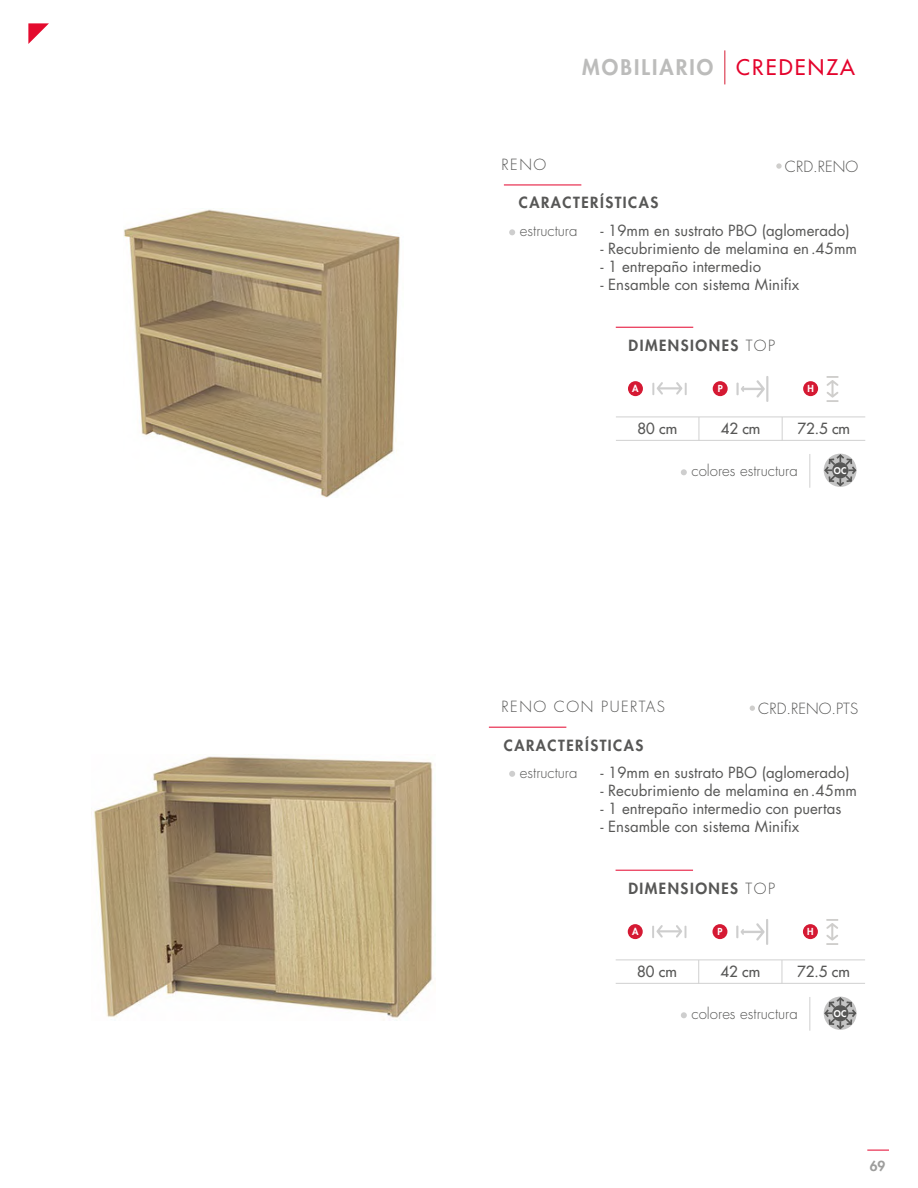
<style>
.page{position:relative;width:918px;height:1188px;background:#fff}
.page>*{position:absolute;margin:0;border:0;box-sizing:border-box;transform-origin:0 0}
.t1{font:800 21px "Futura Std";letter-spacing:.1em;color:#bcbcbb}
.t2{font:15px "Futura Std";color:#575756}
.t3{font:300 15px "Futura Std";color:#575756}
.t4{font:800 15px "Futura Std";letter-spacing:.1em;color:#575756}
.t5{font:500 15px "Futura Std";color:#575756}
.t6{font:300 15px "Futura Std";letter-spacing:.1em;color:#575756}
.t7{font:800 13.5px "Futura Std";color:#9d9d9c}
.t8{font:800 9.45px "Futura Std";color:#fff}
.t9{font:800 9px "Futura Std";color:#fff}
.s1{font-weight:500;color:#e4032c}
.s2{font-weight:300}
</style>
<div class="page">
<svg style="left:509px;top:771px;width:6px;height:6px"></svg>
<hr style="left:724px;top:50px;width:1px;height:34px;background:#d61c34">
<hr style="left:489px;top:727px;width:77px;height:1px;background:#e4032c">
<svg style="left:681px;top:1012px;width:6px;height:6px"></svg>
<svg style="left:824px;top:997px;width:33px;height:33px"></svg>
<svg style="left:824px;top:997px;width:32px;height:32px"></svg>
<hr style="left:810px;top:997px;width:1px;height:34px;background:#d0d0d0">
<hr style="left:616px;top:870px;width:77px;height:1px;background:#e4032c">
<hr style="left:616px;top:960px;width:249px;height:1px;background:#d0d0d0">
<hr style="left:616px;top:983px;width:249px;height:1px;background:#d0d0d0">
<svg style="left:698px;top:961px;width:1px;height:22px"></svg>
<svg style="left:782px;top:960px;width:1px;height:23px"></svg>
<div style="left:712px;top:924px;width:15px;height:15px;background:#d51933;border-radius:50%"></div>
<hr style="left:766px;top:919px;width:2px;height:26px;background:#cecece">
<svg style="left:736px;top:923px;width:29px;height:18px"></svg>
<div style="left:628px;top:924px;width:15px;height:15px;background:#d51933;border-radius:50%"></div>
<svg style="left:652px;top:925px;width:34px;height:13px"></svg>
<div style="left:803px;top:924px;width:15px;height:15px;background:#d51933;border-radius:50%"></div>
<svg style="left:826px;top:919px;width:12px;height:26px"></svg>
<svg style="left:750px;top:706px;width:5px;height:5px"></svg>
<hr style="left:504px;top:185px;width:77px;height:1px;background:#e4032c">
<svg style="left:509px;top:229px;width:6px;height:6px"></svg>
<svg style="left:681px;top:469px;width:6px;height:6px"></svg>
<svg style="left:824px;top:454px;width:33px;height:33px"></svg>
<svg style="left:824px;top:454px;width:32px;height:32px"></svg>
<hr style="left:810px;top:454px;width:1px;height:34px;background:#d0d0d0">
<hr style="left:616px;top:327px;width:77px;height:1px;background:#e4032c">
<hr style="left:616px;top:417px;width:249px;height:1px;background:#d0d0d0">
<hr style="left:616px;top:440px;width:249px;height:1px;background:#d0d0d0">
<svg style="left:699px;top:417px;width:1px;height:23px"></svg>
<svg style="left:782px;top:418px;width:1px;height:22px"></svg>
<div style="left:713px;top:381px;width:15px;height:15px;background:#d51933;border-radius:50%"></div>
<hr style="left:766px;top:376px;width:2px;height:26px;background:#cecece">
<svg style="left:736px;top:380px;width:29px;height:18px"></svg>
<div style="left:628px;top:381px;width:15px;height:15px;background:#d51933;border-radius:50%"></div>
<svg style="left:652px;top:382px;width:35px;height:13px"></svg>
<div style="left:803px;top:381px;width:15px;height:15px;background:#d51933;border-radius:50%"></div>
<svg style="left:827px;top:376px;width:12px;height:26px"></svg>
<svg style="left:776px;top:163px;width:6px;height:6px"></svg>
<svg style="left:867px;top:1150px;width:22px;height:1px"></svg>
<img style="left:124px;top:209px;width:276px;height:288px">
<img style="left:94px;top:756px;width:339px;height:262px">
<svg style="left:28px;top:23px;width:21px;height:21px"></svg>
<h1 class="t1" style="left:582px;top:54px;width:274px">MOBILIARIO <span class="s1">CREDENZA</span></h1>
<p class="t3" style="left:501px;top:156px;width:46px">RENO</p>
<p class="t3" style="left:785px;top:157px;width:75px">CRD.RENO</p>
<p class="t4" style="left:519px;top:193px;width:141px">CARACTERÍSTICAS</p>
<p class="t3" style="left:520px;top:222px;width:59px">estructura</p>
<p class="t2" style="left:600px;top:221px;width:251px">- 19mm en sustrato PBO (aglomerado)</p>
<p class="t2" style="left:600px;top:239px;width:258px">- Recubrimiento de melamina en.45mm</p>
<p class="t2" style="left:600px;top:257px;width:162px">- 1 entrepaño intermedio</p>
<p class="t2" style="left:600px;top:275px;width:200px">- Ensamble con sistema Minifix</p>
<p class="t4" style="left:629px;top:336px;width:148px">DIMENSIONES <span class="s2">TOP</span></p>
<p class="t8" style="left:632px;top:382px;width:8px">A</p>
<p class="t8" style="left:718px;top:383px;width:7px">P</p>
<p class="t8" style="left:807px;top:383px;width:8px">H</p>
<p class="t5" style="left:637px;top:419px;width:41px">80 cm</p>
<p class="t5" style="left:721px;top:419px;width:41px">42 cm</p>
<p class="t5" style="left:797px;top:419px;width:54px">72.5 cm</p>
<p class="t3" style="left:692px;top:462px;width:108px">colores estructura</p>
<p class="t9" style="left:834px;top:465px;width:14px">OC</p>
<p class="t6" style="left:501px;top:698px;width:165px">RENO CON PUERTAS</p>
<p class="t3" style="left:758px;top:699px;width:101px">CRD.RENO.PTS</p>
<p class="t4" style="left:504px;top:736px;width:141px">CARACTERÍSTICAS</p>
<p class="t2" style="left:600px;top:763px;width:251px">- 19mm en sustrato PBO (aglomerado)</p>
<p class="t2" style="left:600px;top:781px;width:258px">- Recubrimiento de melamina en.45mm</p>
<p class="t2" style="left:600px;top:799px;width:243px">- 1 entrepaño intermedio con puertas</p>
<p class="t2" style="left:600px;top:817px;width:200px">- Ensamble con sistema Minifix</p>
<p class="t3" style="left:520px;top:763px;width:59px">estructura</p>
<p class="t4" style="left:628px;top:879px;width:148px">DIMENSIONES <span class="s2">TOP</span></p>
<p class="t8" style="left:632px;top:925px;width:8px">A</p>
<p class="t8" style="left:717px;top:926px;width:7px">P</p>
<p class="t8" style="left:807px;top:926px;width:8px">H</p>
<p class="t5" style="left:637px;top:962px;width:41px">80 cm</p>
<p class="t5" style="left:720px;top:962px;width:41px">42 cm</p>
<p class="t5" style="left:797px;top:962px;width:54px">72.5 cm</p>
<p class="t3" style="left:692px;top:1005px;width:108px">colores estructura</p>
<p class="t9" style="left:834px;top:1008px;width:14px">OC</p>
<p class="t7" style="left:870px;top:1158px;width:17px">69</p>
</div>
